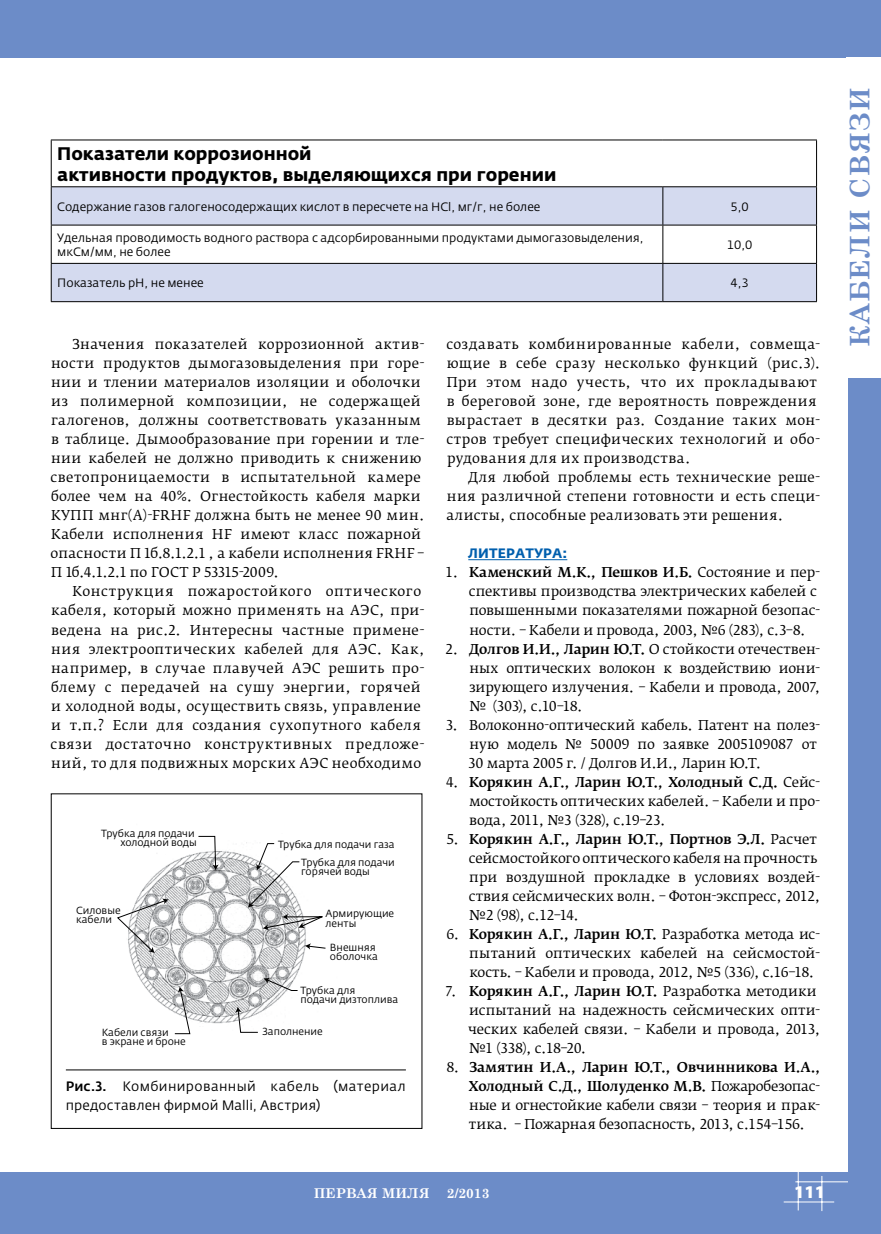
<style>
.page{position:relative;width:881px;height:1234px;background:#fff}
.page>*{position:absolute;margin:0;border:0;box-sizing:border-box;transform-origin:0 0}
.t1{font:700 27px "Century Schoolbook";letter-spacing:.05em;color:#6c8cc8}
.t2{font:700 18px/21.6px "Fedra Sans Pro";color:#000}
.t3{font:900 18px "Myriad Pro";color:#fff}
.t4{font:13.5px/19px "Fedra Serif B Pro";letter-spacing:.015em;color:#000;text-align:justify}
.t5{font:13.5px/19px "Fedra Serif B Pro";letter-spacing:-.005em;color:#000}
.t6{font:13.5px/19px "Fedra Serif B Pro";letter-spacing:.035em;color:#000}
.t7{font:13.5px/19px "Fedra Serif B Pro";letter-spacing:-.01em;color:#000}
.t8{font:13.5px/19px "Fedra Sans Pro";letter-spacing:.02em;color:#000}
.t9{font:700 13.5px "Century Schoolbook";color:#fff}
.t10{font:700 13.5px "Fedra Sans Pro";letter-spacing:.04em;color:#005fae}
.t11{font:12px/14.4px "Fedra Sans Pro";color:#000}
.t12{font:10.2px/9.4px "Fedra Sans Pro";color:#000}
.s1{font-weight:500}
</style>
<div class="page">
<div style="left:0;top:1172px;width:880px;height:61px;background:#6c8cc8"></div>
<hr style="left:783px;top:1201px;width:50px;height:1px;background:#fff">
<hr style="left:797px;top:1171px;width:1px;height:39px;background:#fff">
<hr style="left:821px;top:1175px;width:1px;height:35px;background:#fff">
<hr style="left:795px;top:1181px;width:85px;height:1px;background:#fff">
<div style="left:847px;top:0;width:33px;height:1233px;background:#6c8cc8"></div>
<div style="left:0;top:0;width:880px;height:57px;background:#6c8cc8"></div>
<hr style="left:468px;top:559px;width:99px;height:1px;background:#005fae">
<img style="left:129px;top:840px;width:181px;height:195px">
<svg style="left:117px;top:898px;width:51px;height:54px"></svg>
<svg style="left:198px;top:835px;width:21px;height:35px"></svg>
<svg style="left:248px;top:842px;width:52px;height:65px"></svg>
<svg style="left:262px;top:913px;width:61px;height:17px"></svg>
<svg style="left:304px;top:943px;width:22px;height:6px"></svg>
<svg style="left:263px;top:977px;width:35px;height:13px"></svg>
<svg style="left:235px;top:1006px;width:23px;height:26px"></svg>
<svg style="left:174px;top:986px;width:16px;height:48px"></svg>
<hr style="left:66px;top:1069px;width:340px;height:1px;background:#000">
<svg style="left:52px;top:187px;width:763px;height:114px;fill:#d4daef"></svg>
<hr style="left:51px;top:139px;width:611px;height:1px;background:#000">
<hr style="left:51px;top:140px;width:1px;height:46px;background:#000">
<hr style="left:662px;top:139px;width:154px;height:1px;background:#000">
<hr style="left:815px;top:140px;width:1px;height:46px;background:#000">
<hr style="left:51px;top:225px;width:1px;height:38px;background:#000">
<hr style="left:662px;top:225px;width:1px;height:38px;background:#000">
<hr style="left:815px;top:225px;width:1px;height:38px;background:#000">
<hr style="left:51px;top:186px;width:611px;height:1px;background:#000">
<hr style="left:51px;top:187px;width:1px;height:38px;background:#000">
<hr style="left:662px;top:186px;width:154px;height:1px;background:#000">
<hr style="left:51px;top:225px;width:611px;height:1px;background:#000">
<hr style="left:662px;top:225px;width:154px;height:1px;background:#000">
<hr style="left:662px;top:187px;width:1px;height:38px;background:#000">
<hr style="left:815px;top:187px;width:1px;height:38px;background:#000">
<hr style="left:51px;top:263px;width:611px;height:1px;background:#000">
<hr style="left:51px;top:264px;width:1px;height:37px;background:#000">
<hr style="left:662px;top:263px;width:154px;height:1px;background:#000">
<hr style="left:51px;top:301px;width:611px;height:1px;background:#000">
<hr style="left:662px;top:301px;width:154px;height:1px;background:#000">
<hr style="left:662px;top:264px;width:1px;height:37px;background:#000">
<hr style="left:815px;top:264px;width:1px;height:37px;background:#000">
<div style="left:846px;top:57px;width:34px;height:320px;background:#fff"></div>
<h2 class="t2" style="left:57px;top:142px;width:500px">Показатели коррозионной<br>активности продуктов, выделяющихся при горении</h2>
<p class="t11" style="left:57px;top:199px;width:484px">Содержание газов галогеносодержащих кислот в пересчете на HCl, мг/г, не более</p>
<p class="t11" style="left:730px;top:199px;width:20px">5,0</p>
<p class="t11" style="left:57px;top:230px;width:587px">Удельная проводимость водного раствора с адсорбированными продуктами дымогазовыделения, мкСм/мм, не более</p>
<p class="t11" style="left:726px;top:237px;width:27px">10,0</p>
<p class="t11" style="left:57px;top:276px;width:148px">Показатель pH, не менее</p>
<p class="t11" style="left:730px;top:276px;width:20px">4,3</p>
<p class="t4" style="left:51px;top:334px;width:375px;text-align:left;text-indent:21px">Значения показателей коррозионной актив&shy;ности продуктов дымогазовыделения при горе&shy;нии и тлении материалов изоляции и оболочки из полимерной композиции, не содержащей галогенов, должны соответствовать указанным в таблице. Дымообразование при горении и тле&shy;нии кабелей не должно приводить к снижению светопроницаемости в испытательной камере более чем на 40%. Огнестойкость кабеля марки КУПП мнг(А)-FRHF должна быть не менее 90 мин.<br>Кабели исполнения HF имеют класс пожарной опасности П 1б.8.1.2.1 , а кабели исполнения FRHF – П 1б.4.1.2.1 по ГОСТ Р 53315-2009.</p>
<p class="t4" style="left:51px;top:582px;width:375px;text-align:left;text-indent:22px">Конструкция пожаростойкого оптического кабеля, который можно применять на АЭС, при&shy;ведена на рис.2. Интересны частные примене&shy;ния электрооптических кабелей для АЭС. Как, например, в случае плавучей АЭС решить про&shy;блему с передачей на сушу энергии, горячей и холодной воды, осуществить связь, управление и т.п.? Если для создания сухопутного кабеля связи достаточно конструктивных предложе&shy;ний, то для подвижных морских АЭС необходимо</p>
<p class="t12" style="left:101px;top:828px;width:97px;text-align:right">Трубка для подачи холодной воды</p>
<p class="t12" style="left:278px;top:839px;width:118px">Трубка для подачи газа</p>
<p class="t12" style="left:76px;top:905px;width:46px">Силовые кабели</p>
<p class="t12" style="left:301px;top:857px;width:95px">Трубка для подачи горячей воды</p>
<p class="t12" style="left:325px;top:908px;width:70px">Армирующие ленты</p>
<p class="t12" style="left:330px;top:942px;width:49px">Внешняя оболочка</p>
<p class="t12" style="left:300px;top:985px;width:99px">Трубка для<br>подачи дизтоплива</p>
<p class="t12" style="left:102px;top:1027px;width:68px">Кабели связи</p>
<p class="t12" style="left:262px;top:1026px;width:62px">Заполнение</p>
<p class="t12" style="left:102px;top:1036px;width:85px">в экране и броне</p>
<p class="t8" style="left:66px;top:1076px;width:341px"><span class="s1">Рис.3.</span> Комбинированный кабель (материал предоставлен фирмой Malli, Австрия)</p>
<p class="t6" style="left:446px;top:334px;width:375px">создавать комбинированные кабели, совмеща&shy;ющие в себе сразу несколько функций (рис.3).<br>При этом надо учесть, что их прокладывают в береговой зоне, где вероятность повреждения вырастает в десятки раз. Создание таких мон&shy;стров требует специфических технологий и обо&shy;рудования для их производства.</p>
<p class="t4" style="left:446px;top:468px;width:375px;text-indent:22px">Для любой проблемы есть технические реше&shy;ния различной степени готовности и есть специ&shy;алисты, способные реализовать эти решения.</p>
<p class="t10" style="left:468px;top:545px;width:100px">Литература:</p>
<p class="t5" style="left:468px;top:563px;width:353px;text-indent:-24px">1. <span class="s1">Каменский М.К., Пешков И.Б.</span> Состояние и пер&shy;спективы производства электрических кабелей с повышенными показателями пожарной безопас&shy;ности. – Кабели и провода, 2003, №6 (283), с.3–8.</p>
<p class="t4" style="left:469px;top:639px;width:353px;text-indent:-24px">2. <span class="s1">Долгов И.И., Ларин Ю.Т.</span> О стойкости отечествен&shy;ных оптических волокон к воздействию иони&shy;зирующего излучения. – Кабели и провода, 2007, № (303), с.10–18.</p>
<p class="t7" style="left:467px;top:715px;width:354px;text-indent:-22px">3. Волоконно-оптический кабель. Патент на полез&shy;ную модель № 50009 по заявке 2005109087 от<br>30 марта 2005 г. / Долгов И.И., Ларин Ю.Т.</p>
<p class="t4" style="left:469px;top:772px;width:352px;text-indent:-23px">4. <span class="s1">Корякин А.Г., Ларин Ю.Т., Холодный С.Д.</span> Сейс&shy;мостойкость оптических кабелей. – Кабели и про&shy;вода, 2011, №3 (328), с.19–23.</p>
<p class="t5" style="left:468px;top:829px;width:353px;text-indent:-23px">5. <span class="s1">Корякин А.Г., Ларин Ю.Т., Портнов Э.Л.</span> Расчет сейсмостойкого оптического кабеля на прочность при воздушной прокладке в условиях воздей&shy;ствия сейсмических волн. – Фотон-экспресс, 2012, №2 (98), с.12–14.</p>
<p class="t4" style="left:469px;top:924px;width:352px;text-indent:-23px">6. <span class="s1">Корякин А.Г., Ларин Ю.Т.</span> Разработка метода ис&shy;пытаний оптических кабелей на сейсмостой&shy;кость. – Кабели и провода, 2012, №5 (336), с.16–18.</p>
<p class="t5" style="left:468px;top:981px;width:354px;text-indent:-23px">7. <span class="s1">Корякин А.Г., Ларин Ю.Т.</span> Разработка методики испытаний на надежность сейсмических опти&shy;ческих кабелей связи. – Кабели и провода, 2013, №1 (338), с.18–20.</p>
<p class="t4" style="left:468px;top:1057px;width:353px;text-indent:-22px">8. <span class="s1">Замятин И.А., Ларин Ю.Т., Овчинникова И.А., Холодный С.Д., Шолуденко М.В.</span> Пожаробезопас&shy;ные и огнестойкие кабели связи – теория и прак&shy;тика. – Пожарная безопасность, 2013, с.154–156.</p>
<p class="t9" style="left:314px;top:1181px;width:117px">ПЕРВАЯ МИЛЯ</p>
<p class="t9" style="left:446px;top:1181px;width:44px">2/2013</p>
<h2 class="t3" style="left:794px;top:1181px;width:32px">111</h2>
<p class="t9" style="left:446px;top:1181px;width:9px">3</p>
<h1 class="t1" style="left:838px;top:347px;width:256px;rotate:-90deg">кабели связи</h1>
<h1 class="t1" style="left:838px;top:317px;width:231px;rotate:-90deg">ТЕХНОЛОГИИ</h1>
</div>
